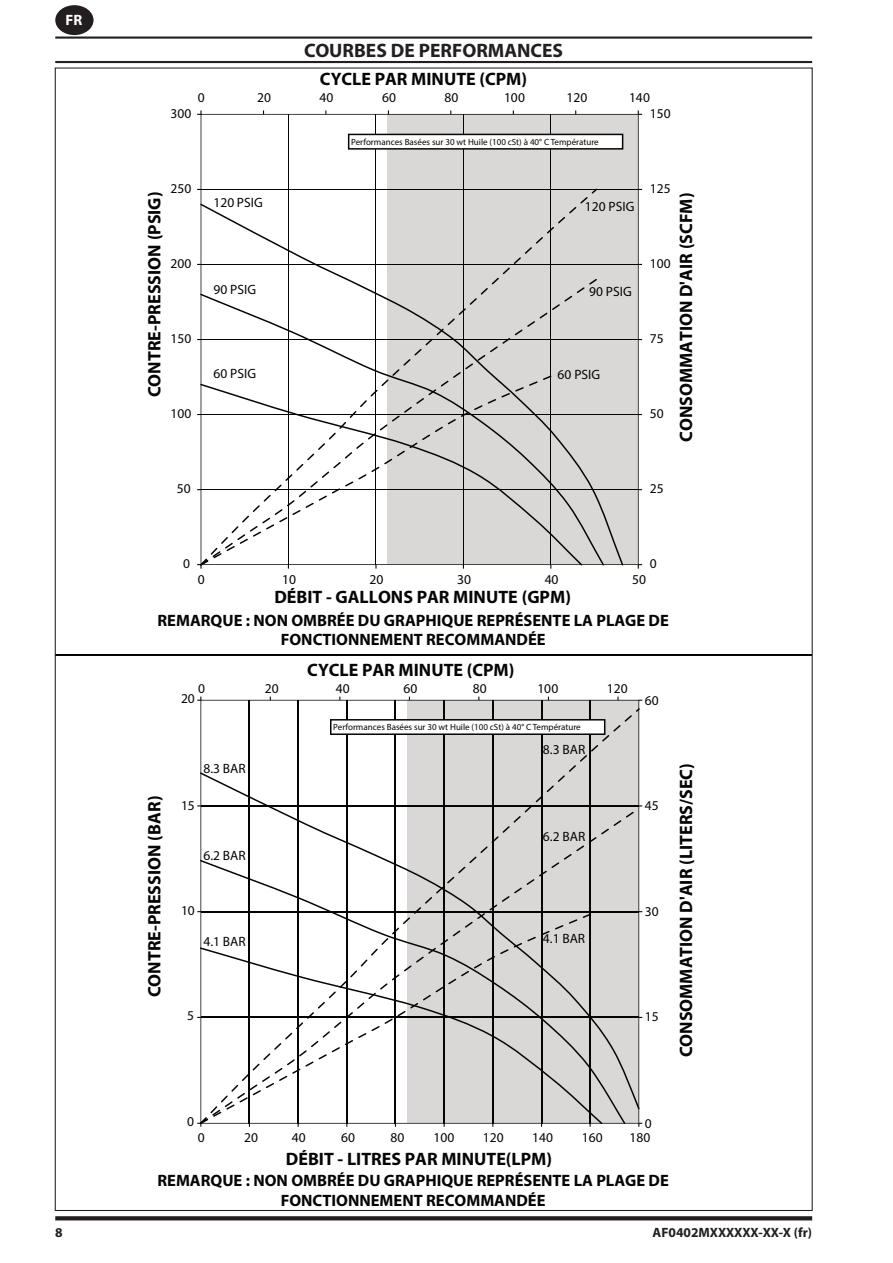
<style>
.page{position:relative;width:893px;height:1263px;background:#fff}
.page>*{position:absolute;margin:0;border:0;box-sizing:border-box;transform-origin:0 0}
.Heading{font:700 19.5px "Myriad Pro";color:#231f20}
.t1{font:700 18px "Myriad Pro";color:#050504}
.t2{font:700 16.5px/19.8px "Myriad Pro";color:#050504;text-align:center}
.LANGUAGE_CODE{font:700 15px "Myriad Pro";color:#fff}
.t3{font:13.65px "Myriad Pro";color:#050504}
.t4{font:13.5px "Myriad Pro";color:#050504}
.t5{font:700 13.5px "Myriad Pro";color:#231f20}
.t6{font:9px "Myriad Pro";color:#050504}
</style>
<div class="page">
<svg style="left:55px;top:1216px;width:757px;height:4px;background:#2e2b2c"></svg>
<div style="left:55px;top:5px;width:39px;height:30px;background:#231f20;border-radius:50%"></div>
<hr style="left:55px;top:37px;width:757px;height:2px;background:#231f20">
<hr style="left:55px;top:61px;width:757px;height:2px;background:#231f20">
<svg style="left:197px;top:110px;width:5px;height:5px"></svg>
<svg style="left:197px;top:564px;width:5px;height:5px"></svg>
<svg style="left:201px;top:114px;width:438px;height:451px;fill:#dad8d7"></svg>
<svg style="left:348px;top:134px;width:275px;height:16px"></svg>
<svg style="left:200px;top:700px;width:439px;height:424px;fill:#dad8d7"></svg>
<svg style="left:330px;top:719px;width:275px;height:16px"></svg>
<hr style="left:55px;top:654px;width:757px;height:1px;background:#050504">
<p class="LANGUAGE_CODE" style="left:66px;top:10px;width:18px">FR</p>
<p class="Heading" style="left:304px;top:37px;width:260px">COURBES DE PERFORMANCES</p>
<p class="t1" style="left:320px;top:67px;width:209px">CYCLE PAR MINUTE (CPM)</p>
<p class="t4" style="left:198px;top:89px;width:8px">0</p>
<p class="t4" style="left:257px;top:89px;width:15px">20</p>
<p class="t4" style="left:320px;top:89px;width:15px">40</p>
<p class="t4" style="left:382px;top:89px;width:15px">60</p>
<p class="t4" style="left:445px;top:89px;width:15px">80</p>
<p class="t4" style="left:504px;top:89px;width:22px">100</p>
<p class="t4" style="left:566px;top:89px;width:22px">120</p>
<p class="t4" style="left:629px;top:89px;width:22px">140</p>
<p class="t4" style="left:171px;top:105px;width:22px">300</p>
<p class="t1" style="left:143px;top:397px;width:207px;rotate:-90deg">CONTRE-PRESSION (PSIG)</p>
<p class="t4" style="left:171px;top:180px;width:22px">250</p>
<p class="t4" style="left:171px;top:255px;width:22px">200</p>
<p class="t4" style="left:171px;top:330px;width:22px">150</p>
<p class="t4" style="left:171px;top:405px;width:22px">100</p>
<p class="t4" style="left:177px;top:480px;width:15px">50</p>
<p class="t6" style="left:351px;top:136px;width:249px">Performances Basées sur 30 wt Huile (100 cSt) à 40° C Température</p>
<p class="t4" style="left:213px;top:194px;width:51px">120 PSIG</p>
<p class="t4" style="left:585px;top:198px;width:51px">120 PSIG</p>
<p class="t4" style="left:213px;top:281px;width:44px">90 PSIG</p>
<p class="t4" style="left:589px;top:283px;width:44px">90 PSIG</p>
<p class="t4" style="left:213px;top:365px;width:44px">60 PSIG</p>
<p class="t4" style="left:558px;top:366px;width:44px">60 PSIG</p>
<p class="t4" style="left:650px;top:105px;width:22px">150</p>
<p class="t4" style="left:650px;top:180px;width:22px">125</p>
<p class="t4" style="left:650px;top:255px;width:22px">100</p>
<p class="t4" style="left:650px;top:330px;width:15px">75</p>
<p class="t4" style="left:650px;top:405px;width:15px">50</p>
<p class="t1" style="left:674px;top:442px;width:251px;rotate:-90deg">CONSOMMATION D'AIR (SCFM)</p>
<p class="t4" style="left:650px;top:480px;width:15px">25</p>
<p class="t4" style="left:183px;top:556px;width:8px">0</p>
<p class="t4" style="left:650px;top:556px;width:8px">0</p>
<p class="t3" style="left:198px;top:571px;width:8px">0</p>
<p class="t3" style="left:282px;top:571px;width:15px">10</p>
<p class="t3" style="left:370px;top:571px;width:15px">20</p>
<p class="t3" style="left:457px;top:571px;width:15px">30</p>
<p class="t3" style="left:545px;top:571px;width:15px">40</p>
<p class="t3" style="left:632px;top:571px;width:15px">50</p>
<p class="t1" style="left:274px;top:585px;width:298px">DÉBIT - GALLONS PAR MINUTE (GPM)</p>
<p class="t2" style="left:157px;top:609px;width:513px">REMARQUE : NON OMBRÉE DU GRAPHIQUE REPRÉSENTE LA PLAGE DE<br>FONCTIONNEMENT RECOMMANDÉE</p>
<p class="t1" style="left:143px;top:997px;width:203px;rotate:-90deg">CONTRE-PRESSION (BAR)</p>
<p class="t1" style="left:307px;top:658px;width:209px">CYCLE PAR MINUTE (CPM)</p>
<p class="t4" style="left:198px;top:680px;width:8px">0</p>
<p class="t4" style="left:265px;top:680px;width:15px">20</p>
<p class="t4" style="left:336px;top:680px;width:15px">40</p>
<p class="t4" style="left:403px;top:680px;width:15px">60</p>
<p class="t4" style="left:473px;top:680px;width:15px">80</p>
<p class="t4" style="left:537px;top:680px;width:22px">100</p>
<p class="t4" style="left:607px;top:680px;width:22px">120</p>
<p class="t4" style="left:181px;top:690px;width:15px">20</p>
<p class="t6" style="left:333px;top:721px;width:249px">Performances Basées sur 30 wt Huile (100 cSt) à 40° C Température</p>
<p class="t4" style="left:203px;top:760px;width:44px">8.3 BAR</p>
<p class="t4" style="left:181px;top:797px;width:15px">15</p>
<p class="t4" style="left:203px;top:847px;width:44px">6.2 BAR</p>
<p class="t4" style="left:543px;top:741px;width:44px">8.3 BAR</p>
<p class="t4" style="left:543px;top:828px;width:44px">6.2 BAR</p>
<p class="t4" style="left:645px;top:692px;width:15px">60</p>
<p class="t4" style="left:645px;top:797px;width:15px">45</p>
<p class="t4" style="left:181px;top:902px;width:15px">10</p>
<p class="t4" style="left:203px;top:933px;width:44px">4.1 BAR</p>
<p class="t4" style="left:543px;top:930px;width:44px">4.1 BAR</p>
<p class="t4" style="left:645px;top:903px;width:15px">30</p>
<p class="t4" style="left:187px;top:1007px;width:8px">5</p>
<p class="t4" style="left:645px;top:1008px;width:15px">15</p>
<p class="t1" style="left:674px;top:1057px;width:295px;rotate:-90deg">CONSOMMATION D'AIR (LITERS/SEC)</p>
<p class="t3" style="left:187px;top:1113px;width:8px">0</p>
<p class="t4" style="left:645px;top:1115px;width:8px">0</p>
<p class="t4" style="left:198px;top:1129px;width:8px">0</p>
<p class="t4" style="left:244px;top:1129px;width:15px">20</p>
<p class="t4" style="left:292px;top:1129px;width:15px">40</p>
<p class="t4" style="left:341px;top:1129px;width:15px">60</p>
<p class="t4" style="left:391px;top:1129px;width:15px">80</p>
<p class="t4" style="left:433px;top:1129px;width:22px">100</p>
<p class="t4" style="left:483px;top:1129px;width:22px">120</p>
<p class="t4" style="left:532px;top:1129px;width:22px">140</p>
<p class="t4" style="left:582px;top:1129px;width:22px">160</p>
<p class="t4" style="left:629px;top:1129px;width:22px">180</p>
<p class="t1" style="left:286px;top:1147px;width:268px">DÉBIT - LITRES PAR MINUTE(LPM)</p>
<p class="t2" style="left:157px;top:1170px;width:513px">REMARQUE : NON OMBRÉE DU GRAPHIQUE REPRÉSENTE LA PLAGE DE<br>FONCTIONNEMENT RECOMMANDÉE</p>
<p class="t5" style="left:652px;top:1224px;width:161px">AF0402MXXXXXX-XX-X (fr)</p>
</div>
